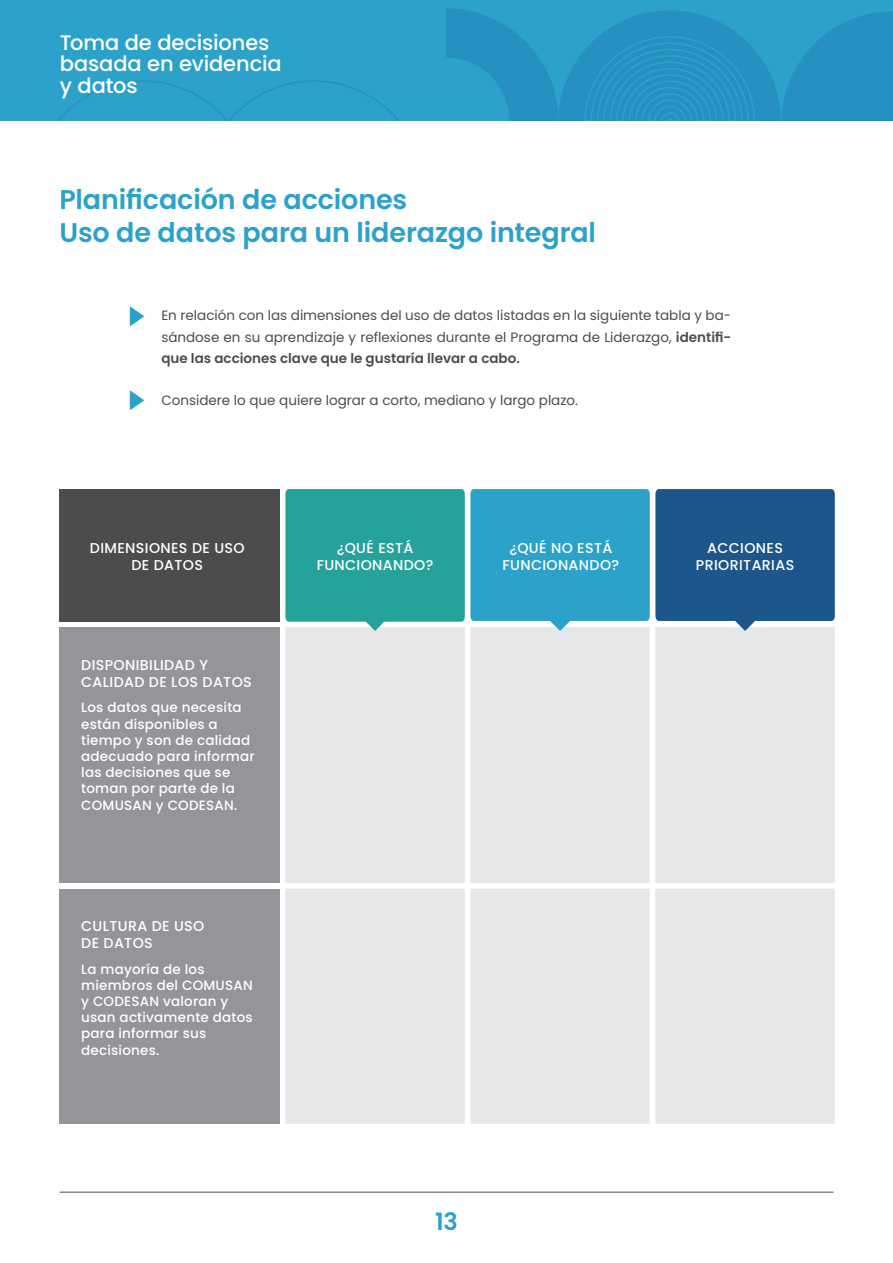
<style>
.page{position:relative;width:893px;height:1263px;background:#fff}
.page>*{position:absolute;margin:0;border:0;box-sizing:border-box;transform-origin:0 0}
.t1{font:600 27px "Poppins";letter-spacing:-.005em;color:#2ca2ca}
.t2{font:600 24px "Poppins";color:#2ca2ca}
.t3{font:500 21px "Poppins";letter-spacing:-.005em;color:#fff}
.t4{font:500 14.25px/17.1px "Poppins";letter-spacing:.025em;color:#fff;text-align:center}
.t5{font:13.5px/21px "Poppins";color:#4b4c4d;text-align:justify}
.t6{font:500 13.5px/16.2px "Poppins";letter-spacing:.015em;color:#fff}
.s1{font-weight:600}
</style>
<div class="page">
<hr style="left:60px;top:1192px;width:773px;height:1px;background:#4b4c4d">
<div style="left:0;top:0;width:893px;height:120px;background:#2ca2ca"></div>
<svg style="left:58px;top:80px;width:340px;height:40px"></svg>
<svg style="left:446px;top:8px;width:447px;height:112px"></svg>
<svg style="left:130px;top:390px;width:14px;height:20px"></svg>
<svg style="left:130px;top:306px;width:14px;height:20px"></svg>
<div style="left:60px;top:627px;width:220px;height:256px;background:#939598"></div>
<div style="left:60px;top:489px;width:220px;height:133px;background:#4b4c4d"></div>
<div style="left:285px;top:631px;width:180px;height:252px;background:#e6e7e9"></div>
<div style="left:470px;top:631px;width:180px;height:252px;background:#e6e7e9"></div>
<div style="left:60px;top:889px;width:220px;height:235px;background:#939598"></div>
<div style="left:655px;top:631px;width:180px;height:252px;background:#e6e7e9"></div>
<div style="left:285px;top:889px;width:550px;height:235px;background:#e6e7e9"></div>
<svg style="left:285px;top:489px;width:550px;height:142px;background:#3792ac"></svg>
<p class="t3" style="left:60px;top:30px;width:211px">Toma de decisiones</p>
<p class="t3" style="left:60px;top:52px;width:223px">basada en evidencia</p>
<p class="t3" style="left:60px;top:73px;width:79px">y datos</p>
<p class="t1" style="left:60px;top:184px;width:349px">Planificación de acciones</p>
<p class="t1" style="left:60px;top:217px;width:538px">Uso de datos para un liderazgo integral</p>
<p class="t5" style="left:161px;top:305px;width:571px">En relación con las dimensiones del uso de datos listadas en la siguiente tabla y ba&shy;sándose en su aprendizaje y reflexiones durante el Programa de Liderazgo, <span class="s1">identifi&shy;que las acciones clave que le gustaría llevar a cabo.</span></p>
<p class="t5" style="left:161px;top:389px;width:418px">Considere lo que quiere lograr a corto, mediano y largo plazo.</p>
<p class="t4" style="left:90px;top:541px;width:156px">DIMENSIONES DE USO<br>DE DATOS</p>
<p class="t4" style="left:81px;top:658px;width:172px;text-align:left">DISPONIBILIDAD Y<br>CALIDAD DE LOS DATOS</p>
<p class="t6" style="left:81px;top:701px;width:175px">Los datos que necesita están disponibles a tiempo y son de calidad adecuado para informar las decisiones que se toman por parte de la<br>COMUSAN y CODESAN.</p>
<p class="t4" style="left:81px;top:919px;width:125px;text-align:left">CULTURA DE USO<br>DE DATOS</p>
<p class="t6" style="left:81px;top:962px;width:173px">La mayoría de los miembros del COMUSAN y CODESAN valoran y usan activamente datos para informar sus decisiones.</p>
<p class="t4" style="left:317px;top:541px;width:118px">¿QUÉ ESTÁ<br>FUNCIONANDO?</p>
<p class="t4" style="left:502px;top:541px;width:118px">¿QUÉ NO ESTÁ<br>FUNCIONANDO?</p>
<p class="t4" style="left:696px;top:541px;width:100px">ACCIONES<br>PRIORITARIAS</p>
<h2 class="t2" style="left:435px;top:1207px;width:24px">13</h2>
</div>
